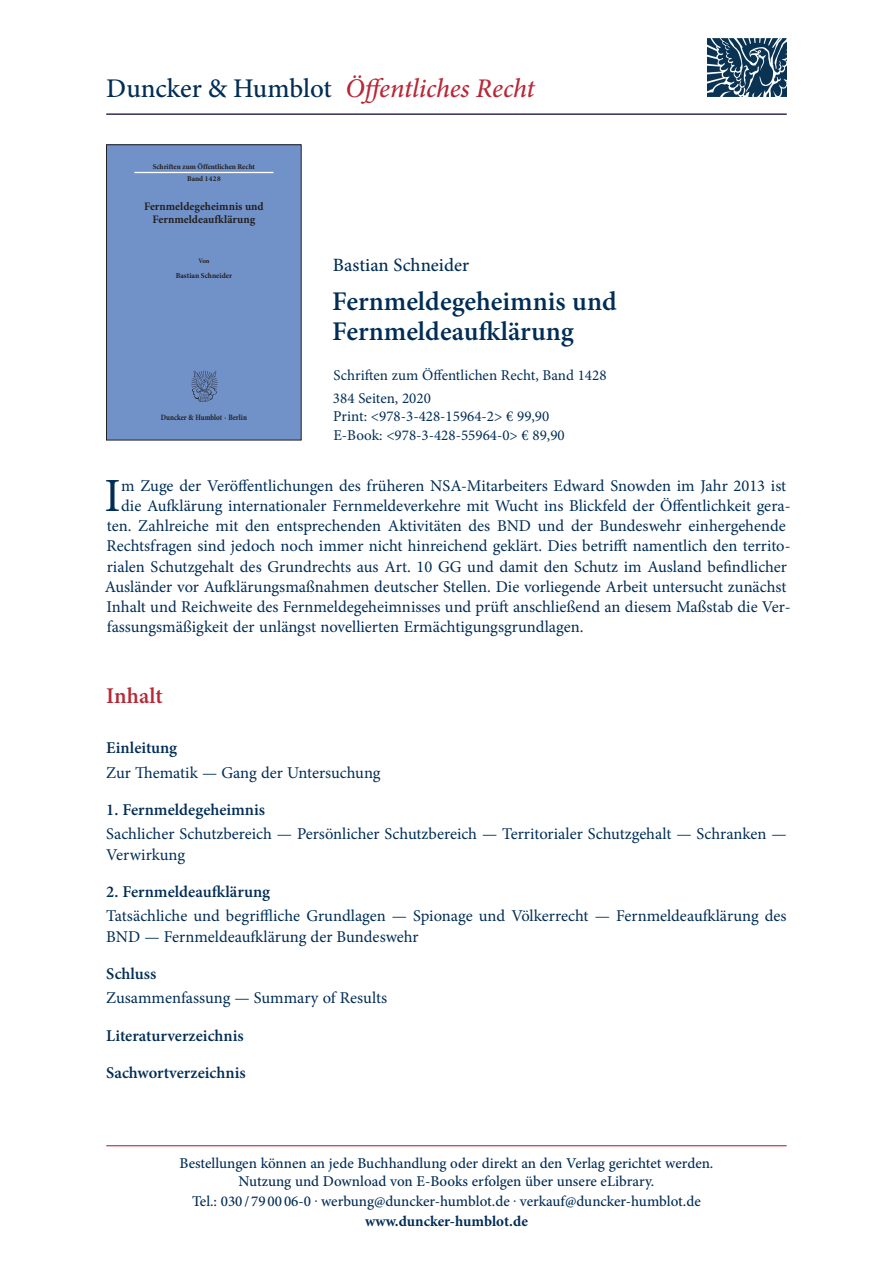
<style>
.page{position:relative;width:893px;height:1263px;background:#fff}
.page>*{position:absolute;margin:0;border:0;box-sizing:border-box;transform-origin:0 0}
.t1{font:47.7px "Minion Pro";color:#002d56}
.t2{font:600 27px/30px "Minion Pro";color:#002d56}
.t3{font:italic 500 27px "Minion Pro";letter-spacing:-.005em;color:#b72837}
.t4{font:600 22.5px "Minion Pro";color:#b72837}
.t5{font:500 18.75px "Minion Pro";color:#002d56}
.t6{font:16.5px/20.2px "Minion Pro";color:#002d56}
.t7{font:600 16.5px "Minion Pro";color:#002d56}
.t8{font:500 15px/18px "Minion Pro";color:#002d56;text-align:center}
.t9{font:15px/23px "Minion Pro";color:#002d56}
.t10{font:700 15px "Minion Pro";color:#002d56}
.t11{font:700 11.4px/13px "Minion Pro";color:#231f20;text-align:center}
.t12{font:700 8.1px "Minion Pro";letter-spacing:-.005em;color:#231f20;scale:.86 1}
.t13{font:700 7.65px "Minion Pro";color:#231f20}
.t14{font:700 7.35px/12px "Minion Pro";color:#231f20;text-align:center}
.t15{font:700 6.6px "Minion Pro";color:#231f20}
.s1{font-style:normal;color:#002d56}
</style>
<div class="page">
<hr style="left:106px;top:1145px;width:681px;height:1px;background:#b72837">
<div style="left:106px;top:145px;width:195px;height:295px;background:#7192c9"></div>
<hr style="left:134px;top:172px;width:139px;height:1px;background:#fff">
<img style="left:191px;top:370px;width:27px;height:32px">
<div style="left:106px;top:145px;width:195px;height:295px;border:1px solid #231f20"></div>
<img style="left:707px;top:38px;width:79px;height:59px">
<hr style="left:106px;top:114px;width:681px;height:1px;background:#002d56">
<h2 class="t3" style="left:106px;top:70px;width:430px"><span class="s1">Duncker &amp; Humblot</span> Öffentliches Recht</h2>
<p class="t14" style="left:153px;top:160px;width:104px">Schriften zum Öffentlichen Recht<br>Band 1428</p>
<p class="t11" style="left:144px;top:200px;width:121px">Fernmeldegeheimnis und<br>Fernmeldeaufklärung</p>
<p class="t15" style="left:198px;top:256px;width:13px">Von</p>
<p class="t13" style="left:176px;top:270px;width:58px">Bastian Schneider</p>
<p class="t12" style="left:161px;top:412px;width:102px">Duncker &amp; Humblot · Berlin</p>
<p class="t5" style="left:333px;top:253px;width:138px">Bastian Schneider</p>
<h2 class="t2" style="left:332px;top:286px;width:286px">Fernmeldegeheimnis und<br>Fernmeldeaufklärung</h2>
<p class="t9" style="left:333px;top:364px;width:275px">Schriften zum Öffentlichen Recht, Band 1428<br>384 Seiten, 2020</p>
<p class="t9" style="left:333px;top:407px;width:233px;line-height:18.8px">Print: &lt;978-3-428-15964-2&gt; € 99,90<br>E-Book: &lt;978-3-428-55964-0&gt; € 89,90</p>
<h1 class="t1" style="left:104px;top:464px;width:18px">I</h1>
<p class="t6" style="left:121px;top:475px;width:667px">m Zuge der Veröffentlichungen des früheren NSA-Mitarbeiters Edward Snowden im Jahr 2013 ist</p>
<p class="t6" style="left:121px;top:495px;width:671px">die Aufklärung internationaler Fernmeldeverkehre mit Wucht ins Blickfeld der Öffentlichkeit gera-</p>
<p class="t6" style="left:107px;top:516px;width:680px">ten. Zahlreiche mit den entsprechenden Aktivitäten des BND und der Bundeswehr einhergehende</p>
<p class="t6" style="left:106px;top:536px;width:686px">Rechtsfragen sind jedoch noch immer nicht hinreichend geklärt. Dies betrifft namentlich den territo-</p>
<p class="t6" style="left:107px;top:556px;width:682px">rialen Schutzgehalt des Grundrechts aus Art. 10 GG und damit den Schutz im Ausland befindlicher</p>
<p class="t6" style="left:105px;top:576px;width:683px">Ausländer vor Aufklärungsmaßnahmen deutscher Stellen. Die vorliegende Arbeit untersucht zunächst</p>
<p class="t6" style="left:106px;top:597px;width:686px">Inhalt und Reichweite des Fernmeldegeheimnisses und prüft anschließend an diesem Maßstab die Ver-</p>
<p class="t6" style="left:107px;top:617px;width:478px">fassungsmäßigkeit der unlängst novellierten Ermächtigungsgrundlagen.</p>
<h3 class="t4" style="left:106px;top:680px;width:58px">Inhalt</h3>
<p class="t7" style="left:106px;top:736px;width:72px">Einleitung</p>
<p class="t6" style="left:106px;top:762px;width:276px">Zur Thematik — Gang der Untersuchung</p>
<p class="t7" style="left:106px;top:798px;width:160px">1. Fernmeldegeheimnis</p>
<p class="t6" style="left:106px;top:824px;width:682px">Sachlicher Schutzbereich — Persönlicher Schutzbereich — Territorialer Schutzgehalt — Schranken —<br>Verwirkung</p>
<p class="t7" style="left:106px;top:880px;width:165px">2. Fernmeldeaufklärung</p>
<p class="t6" style="left:106px;top:906px;width:682px">Tatsächliche und begriffliche Grundlagen — Spionage und Völkerrecht — Fernmeldeaufklärung des<br>BND — Fernmeldeaufklärung der Bundeswehr</p>
<p class="t7" style="left:106px;top:962px;width:52px">Schluss</p>
<p class="t6" style="left:106px;top:988px;width:282px">Zusammenfassung — Summary of Results</p>
<p class="t7" style="left:106px;top:1024px;width:139px">Literaturverzeichnis</p>
<p class="t7" style="left:106px;top:1061px;width:141px">Sachwortverzeichnis</p>
<p class="t8" style="left:179px;top:1154px;width:535px">Bestellungen können an jede Buchhandlung oder direkt an den Verlag gerichtet werden.<br>Nutzung und Download von E-Books erfolgen über unsere eLibrary.</p>
<p class="t8" style="left:192px;top:1192px;width:510px">Tel.: 030 / 79 00 06-0 . werbung@duncker-humblot.de . verkauf@duncker-humblot.de</p>
<p class="t10" style="left:365px;top:1210px;width:164px">www.duncker-humblot.de</p>
</div>
